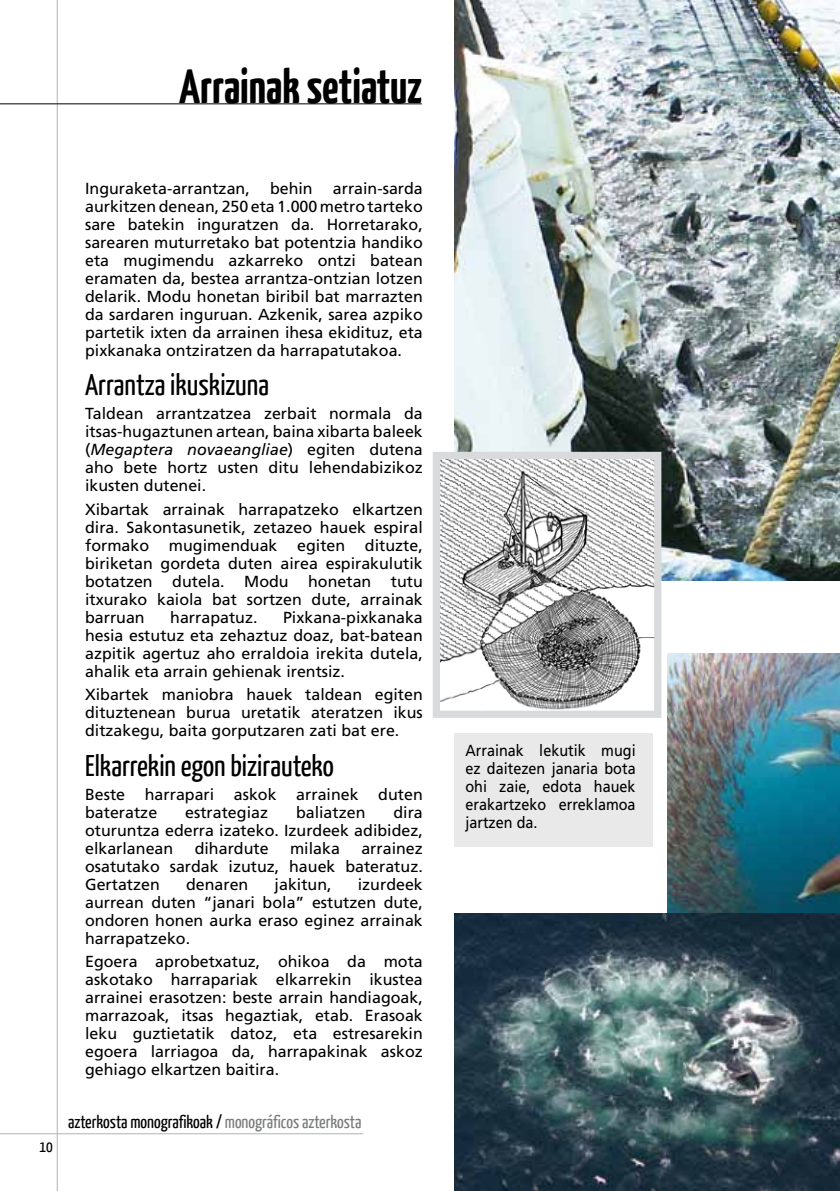
<style>
.page{position:relative;width:840px;height:1191px;background:#fff}
.page>*{position:absolute;margin:0;border:0;box-sizing:border-box;transform-origin:0 0}
.t1{font:700 48px "Yanone Kaffeesatz";color:#000}
.t2{font:30px "Yanone Kaffeesatz";color:#000}
.t3{font:18px "Yanone Kaffeesatz";color:#000}
.t4{font:16px/18px "Frutiger";color:#000;text-align:justify}
.t5{font:16px/18px "Frutiger";color:#000;text-align:justify;scale:.9 1}
.t6{font:16px "Yanone Kaffeesatz";color:#000}
.s1{font-style:italic}
.s2{color:#7b7c7e}
</style>
<div class="page">
<hr style="left:0;top:1133px;width:363px;height:1px;background:#b1b3b4">
<hr style="left:57px;top:0;width:1px;height:1191px;background:#b1b3b4">
<hr style="left:0;top:103px;width:421px;height:1px;background:#000">
<img style="left:454px;top:0;width:385px;height:580px">
<img style="left:440px;top:460px;width:213px;height:250px">
<div style="left:432px;top:452px;width:229px;height:266px;border:7px solid #d9dadb"></div>
<div style="left:454px;top:733px;width:198px;height:114px;background:#e9e9ea"></div>
<img style="left:667px;top:653px;width:172px;height:260px">
<img style="left:454px;top:913px;width:385px;height:278px">
<h1 class="t1" style="left:179px;top:55px;width:244px">Arrainak setiatuz</h1>
<p class="t6" style="left:40px;top:1135px;width:15px">10</p>
<p class="t4" style="left:85px;top:179px;width:339px;text-indent:248px">arrain-sarda aurkitzen denean, 250 eta 1.000 metro tarteko sare batekin inguratzen da. Horretarako, sarearen muturretako bat potentzia handiko eta mugimendu azkarreko ontzi batean eramaten da, bestea arrantza-ontzian lotzen delarik. Modu honetan biribil bat marrazten da sardaren inguruan. Azkenik, sarea azpiko partetik ixten da arrainen ihesa ekidituz, eta pixkanaka ontziratzen da harrapatutakoa.</p>
<h2 class="t2" style="left:85px;top:366px;width:185px">Arrantza ikuskizuna</h2>
<p class="t4" style="left:85px;top:404px;width:339px">Taldean arrantzatzea zerbait normala da itsas-hugaztunen artean, baina xibarta baleek (<span class="s1">Megaptera novaeangliae</span>) egiten dutena aho bete hortz usten ditu lehendabizikoz ikusten dutenei.</p>
<p class="t4" style="left:85px;top:500px;width:339px">Xibartak arrainak harrapatzeko elkartzen dira. Sakontasunetik, zetazeo hauek espiral formako mugimenduak egiten dituzte, biriketan gordeta duten airea espirakulutik botatzen dutela. Modu honetan tutu itxurako kaiola bat sortzen dute, arrainak barruan</p>
<p class="t4" style="left:85px;top:179px;width:166px">Inguraketa-arrantzan,</p>
<p class="t4" style="left:270px;top:179px;width:44px">behin</p>
<p class="t4" style="left:85px;top:608px;width:339px;text-indent:198px">Pixkana-pixkanaka hesia estutuz eta zehaztuz doaz, bat-batean azpitik agertuz aho erraldoia irekita dutela, ahalik eta arrain gehienak irentsiz.</p>
<p class="t4" style="left:85px;top:685px;width:339px">Xibartek maniobra hauek taldean egiten dituztenean burua uretatik ateratzen ikus ditzakegu, baita gorputzaren zati bat ere.</p>
<h2 class="t2" style="left:85px;top:746px;width:250px">Elkarrekin egon bizirauteko</h2>
<p class="t4" style="left:85px;top:785px;width:339px">Beste harrapari askok arrainek duten bateratze</p>
<p class="t4" style="left:170px;top:608px;width:89px">harrapatuz.</p>
<p class="t4" style="left:85px;top:803px;width:339px;text-indent:308px">dira oturuntza ederra izateko. Izurdeek adibidez, elkarlanean</p>
<p class="t4" style="left:185px;top:803px;width:84px">estrategiaz</p>
<p class="t4" style="left:296px;top:803px;width:71px">baliatzen</p>
<p class="t4" style="left:195px;top:839px;width:75px">dihardute</p>
<p class="t4" style="left:290px;top:839px;width:51px">milaka</p>
<p class="t4" style="left:85px;top:839px;width:339px;text-indent:276px">arrainez osatutako sardak izutuz, hauek bateratuz.<br>Gertatzen</p>
<p class="t4" style="left:85px;top:875px;width:339px;text-indent:272px">izurdeek aurrean duten “janari bola” estutzen dute, ondoren honen aurka eraso eginez arrainak harrapatzeko.</p>
<p class="t4" style="left:85px;top:952px;width:339px">Egoera aprobetxatuz, ohikoa da mota askotako harrapariak elkarrekin ikustea arrainei erasotzen: beste arrain handiagoak, marrazoak, itsas hegaztiak, etab. Erasoak leku guztietatik datoz, eta estresarekin egoera larriagoa da, harrapakinak askoz gehiago elkartzen baitira.</p>
<p class="t4" style="left:186px;top:875px;width:64px">denaren</p>
<p class="t4" style="left:274px;top:875px;width:58px">jakitun,</p>
<p class="t3" style="left:68px;top:1109px;width:295px">azterkosta monografikoak / <span class="s2">monográficos azterkosta</span></p>
<p class="t5" style="left:465px;top:741px;width:190px">Arrainak lekutik mugi ez daitezen janaria bota ohi zaie, edota hauek erakartzeko erreklamoa jartzen da.</p>
</div>
